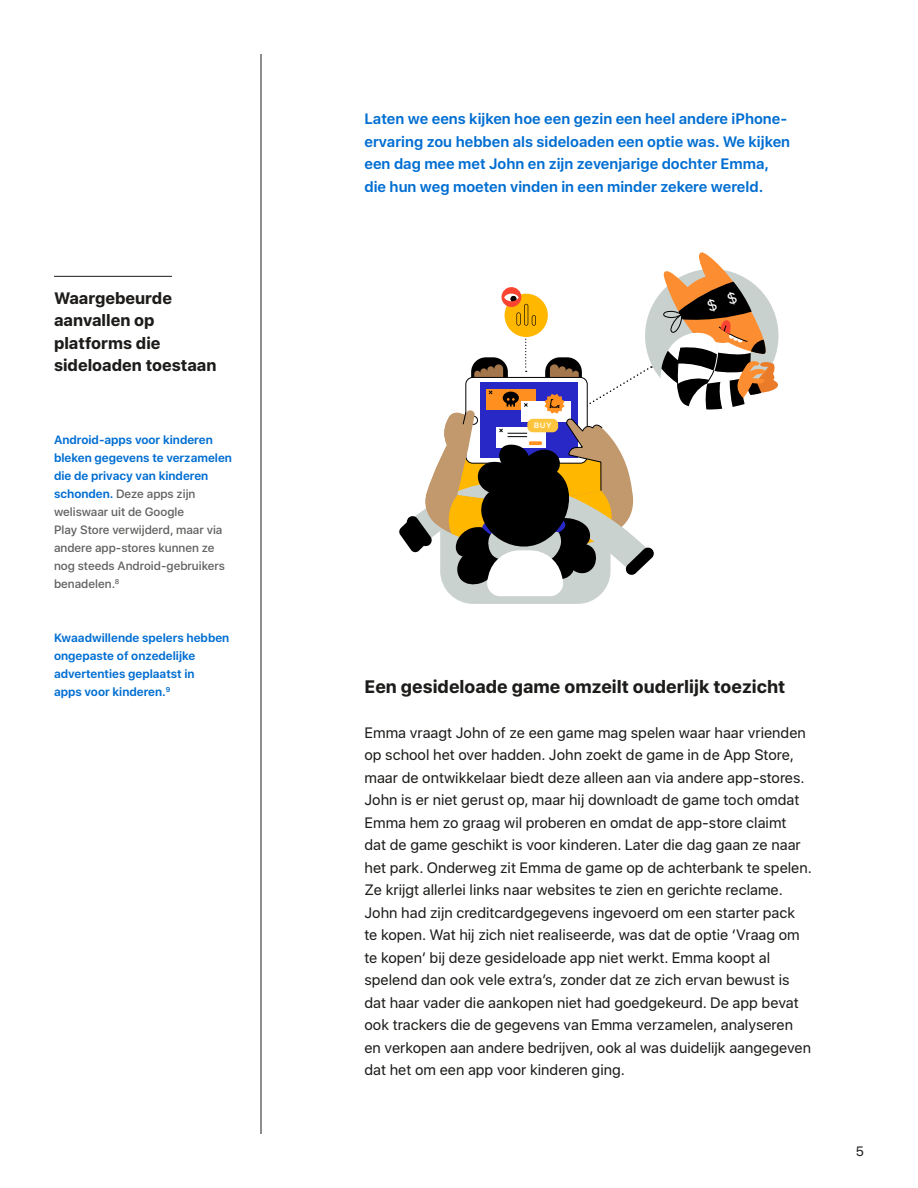
<style>
.page{position:relative;width:918px;height:1188px;background:#fff}
.page>*{position:absolute;margin:0;border:0;box-sizing:border-box;transform-origin:0 0}
.t1{font:700 18px "SF Hello";color:#1d1c1a}
.t2{font:700 16.5px/22.5px "SF Hello";color:#1d1c1a}
.t3{font:15px/22.5px "SF Hello";color:#1d1c1a}
.t4{font:600 15px/22.5px "SF Hello";color:#006ed2}
.t5{font:13.5px "SF Hello";color:#1d1c1a}
.t6{font:500 12px/18px "SF Hello";color:#616160}
.t7{font:600 12px/18px "SF Hello";color:#006ed2}
.t8{font:500 7.65px "Gotham";color:#fff}
.s1{font-weight:600;color:#006ed2}
</style>
<div class="page">
<div style="left:645px;top:269px;width:133px;height:133px;background:#c9d1cf;border-radius:50%"></div>
<svg style="left:399px;top:333px;width:255px;height:271px"></svg>
<div style="left:505px;top:294px;width:43px;height:43px;background:#ffb700;border-radius:50%"></div>
<svg style="left:516px;top:312px;width:5px;height:14px"></svg>
<svg style="left:517px;top:313px;width:3px;height:12px"></svg>
<svg style="left:532px;top:315px;width:4px;height:11px"></svg>
<svg style="left:532px;top:316px;width:3px;height:9px"></svg>
<svg style="left:524px;top:304px;width:4px;height:22px"></svg>
<hr style="left:525px;top:304px;width:3px;height:21px;background:#000">
<div style="left:502px;top:287px;width:19px;height:20px;background:#f94432;border-radius:50%"></div>
<svg style="left:504px;top:294px;width:15px;height:7px"></svg>
<hr style="left:54px;top:276px;width:118px;height:1px;background:#1d1c1a">
<hr style="left:261px;top:54px;width:1px;height:1080px;background:#1d1c1a">
<svg style="left:660px;top:252px;width:118px;height:158px"></svg>
<p class="t2" style="left:54px;top:286px;width:164px">Waargebeurde aanvallen op platforms die sideloaden toestaan</p>
<p class="t6" style="left:54px;top:431px;width:180px"><span class="s1">Android-apps voor kinderen bleken gegevens te verzamelen die de privacy van kinderen schonden.</span> Deze apps zijn weliswaar uit de Google<br>Play Store verwijderd, maar via andere app-stores kunnen ze nog steeds Android-gebruikers benadelen.<sup>8</sup></p>
<p class="t7" style="left:54px;top:629px;width:177px">Kwaadwillende spelers hebben ongepaste of onzedelijke advertenties geplaatst in<br>apps voor kinderen.<sup>9</sup></p>
<p class="t4" style="left:364px;top:107px;width:427px">Laten we eens kijken hoe een gezin een heel andere iPhone&shy;ervaring zou hebben als sideloaden een optie was. We kijken een dag mee met John en zijn zevenjarige dochter Emma, die hun weg moeten vinden in een minder zekere wereld.</p>
<p class="t8" style="left:534px;top:420px;width:19px">BUY</p>
<p class="t1" style="left:364px;top:673px;width:422px">Een gesideloade game omzeilt ouderlijk toezicht</p>
<p class="t3" style="left:364px;top:720px;width:449px">Emma vraagt John of ze een game mag spelen waar haar vrienden op school het over hadden. John zoekt de game in de App Store, maar de ontwikkelaar biedt deze alleen aan via andere app-stores.<br>John is er niet gerust op, maar hij downloadt de game toch omdat Emma hem zo graag wil proberen en omdat de app-store claimt dat de game geschikt is voor kinderen. Later die dag gaan ze naar het park. Onderweg zit Emma de game op de achterbank te spelen.<br>Ze krijgt allerlei links naar websites te zien en gerichte reclame.<br>John had zijn creditcardgegevens ingevoerd om een starter pack te kopen. Wat hij zich niet realiseerde, was dat de optie ‘Vraag om te kopen’ bij deze gesideloade app niet werkt. Emma koopt al spelend dan ook vele extra’s, zonder dat ze zich ervan bewust is dat haar vader die aankopen niet had goedgekeurd. De app bevat ook trackers die de gegevens van Emma verzamelen, analyseren en verkopen aan andere bedrijven, ook al was duidelijk aangegeven dat het om een app voor kinderen ging.</p>
<p class="t5" style="left:856px;top:1141px;width:10px">5</p>
</div>
